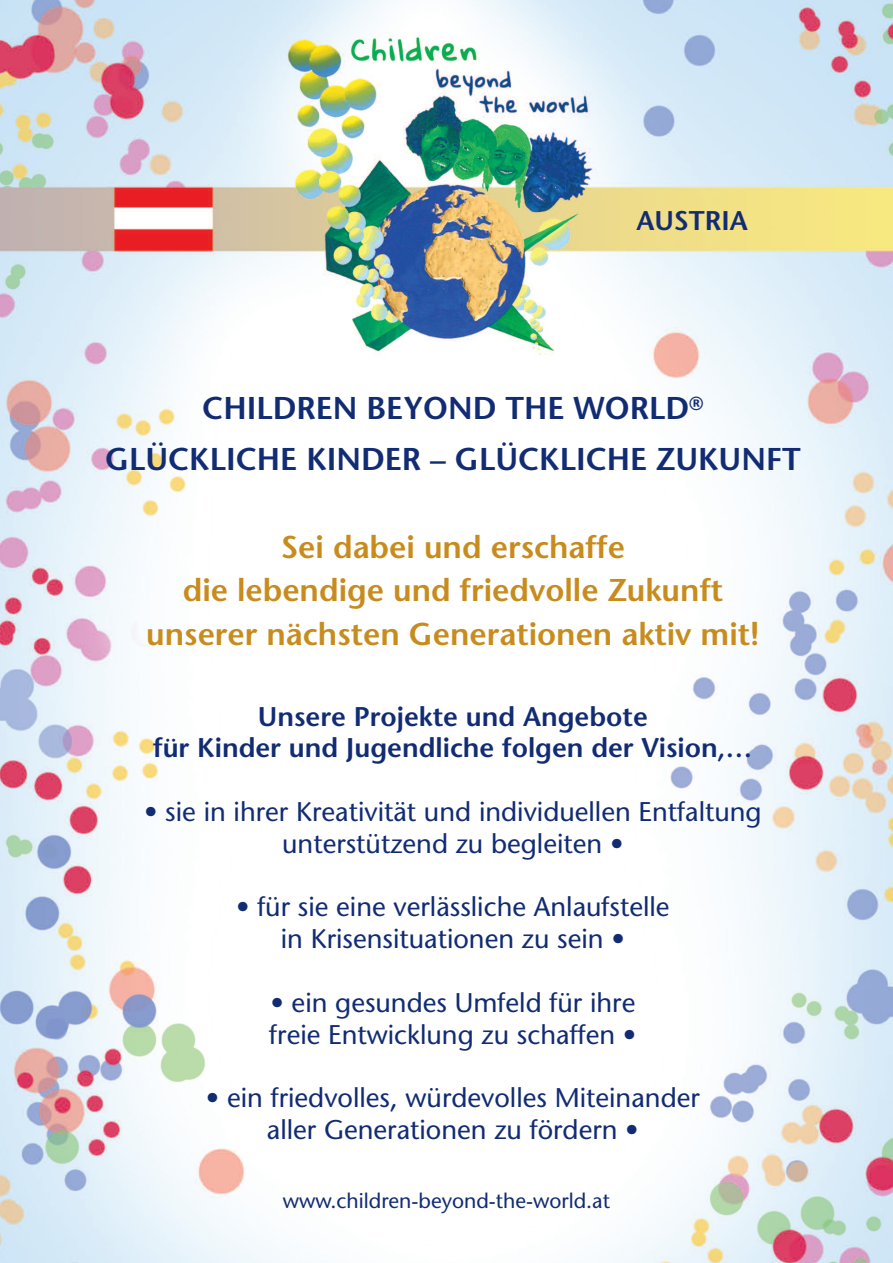
<style>
.page{position:relative;width:893px;height:1263px;background:#fff}
.page>*{position:absolute;margin:0;border:0;box-sizing:border-box;transform-origin:0 0}
.t1{font:600 31.5px/43.8px "Stone Sans";color:#c88c1e;text-align:center}
.t2{font:600 31.5px/51.3px "Stone Sans";color:#122c74;text-align:center}
.t3{font:27px/31.8px "Stone Sans";color:#122c74;text-align:center}
.t4{font:600 27px/31.8px "Stone Sans";color:#122c74;text-align:center}
.t5{font:21px "Stone Sans";color:#122c74}
</style>
<div class="page">
<img style="left:0;top:0;width:893px;height:1263px">
<p class="t4" style="left:636px;top:208px;width:113px">AUSTRIA</p>
<p class="t2" style="left:105px;top:385px;width:697px">CHILDREN BEYOND THE WORLD<sup>®<br></sup>GLÜCKLICHE KINDER – GLÜCKLICHE ZUKUNFT</p>
<p class="t1" style="left:146px;top:528px;width:615px">Sei dabei und erschaffe<br>die lebendige und friedvolle Zukunft unserer nächsten Generationen aktiv mit!</p>
<p class="t4" style="left:153px;top:703px;width:601px">Unsere Projekte und Angebote<br>für Kinder und Jugendliche folgen der Vision,…</p>
<p class="t3" style="left:144px;top:798px;width:619px">• sie in ihrer Kreativität und individuellen Entfaltung unterstützend zu begleiten •</p>
<p class="t3" style="left:236px;top:894px;width:435px">• für sie eine verlässliche Anlaufstelle in Krisensituationen zu sein •</p>
<p class="t3" style="left:269px;top:989px;width:369px;text-align:left">• ein gesundes Umfeld für ihre freie Entwicklung zu schaffen •</p>
<p class="t3" style="left:206px;top:1085px;width:495px">• ein friedvolles, würdevolles Miteinander aller Generationen zu fördern •</p>
<p class="t5" style="left:283px;top:1193px;width:329px">www.children-beyond-the-world.at</p>
</div>
